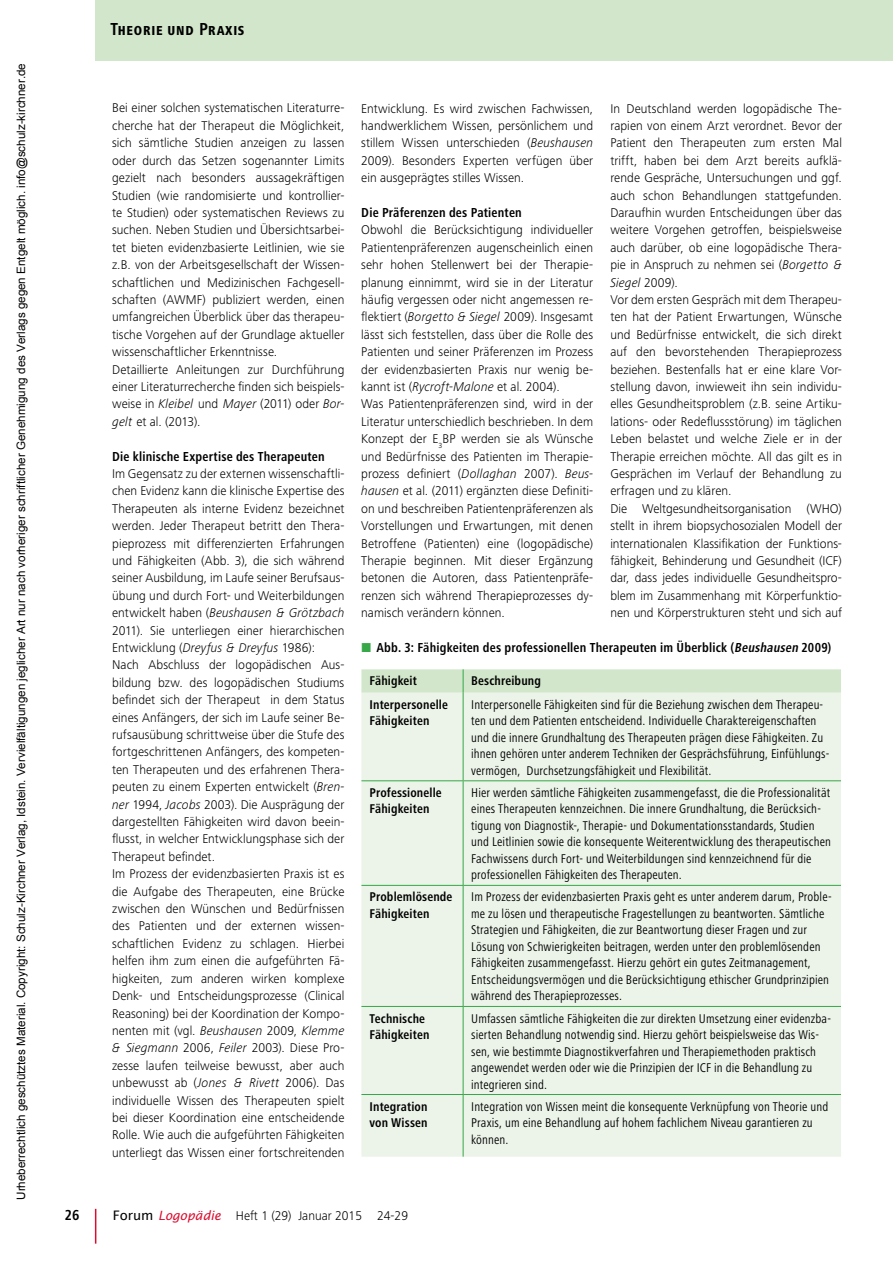
<style>
.page{position:relative;width:893px;height:1263px;background:#fff}
.page>*{position:absolute;margin:0;border:0;box-sizing:border-box;transform-origin:0 0}
.t1{font:700 condensed 15px "Frutiger Next LT";color:#000}
.t2{font:700 condensed 13.5px "Frutiger Next LT";letter-spacing:.015em;color:#000}
.t3{font:800 condensed 13.5px "Frutiger Next LT";letter-spacing:.055em;color:#000}
.t4{font:300 13.2px/17.4px "Frutiger Next LT";letter-spacing:.005em;color:#000}
.t5{font:condensed 13.2px/16.5px "Frutiger Next LT";letter-spacing:.01em;color:#000}
.t6{font:700 condensed 13.2px/16.5px "Frutiger Next LT";letter-spacing:.01em;color:#000}
.t7{font:11.55px "Arial";color:#000}
.s1{font-weight:700;font-size:18px}
.s2{font-style:italic}
.s3{font-family:"Lucida Sans Unicode";font-weight:400}
.s4{font-family:"Lucida Sans";font-weight:400;font-style:italic;font-size:12.75px;color:#db0c2f}
</style>
<div class="page">
<hr style="left:95px;top:1209px;width:1px;height:34px;background:#db0c2f">
<div style="left:96px;top:0;width:797px;height:61px;background:#d1e6ca"></div>
<div style="left:361px;top:693px;width:480px;height:464px;background:#ecf4e9"></div>
<svg style="left:361px;top:669px;width:480px;height:24px;background:#d1e6cb"></svg>
<hr style="left:463px;top:693px;width:1px;height:87px;background:#36a848">
<hr style="left:463px;top:781px;width:1px;height:104px;background:#36a848">
<hr style="left:463px;top:886px;width:1px;height:120px;background:#36a848">
<hr style="left:463px;top:1007px;width:1px;height:87px;background:#36a848">
<hr style="left:463px;top:1095px;width:1px;height:62px;background:#36a848">
<hr style="left:361px;top:780px;width:102px;height:1px;background:#36a848">
<hr style="left:463px;top:780px;width:378px;height:1px;background:#36a848">
<hr style="left:361px;top:885px;width:102px;height:1px;background:#36a848">
<hr style="left:463px;top:885px;width:378px;height:1px;background:#36a848">
<hr style="left:361px;top:1006px;width:102px;height:1px;background:#36a848">
<hr style="left:463px;top:1006px;width:378px;height:1px;background:#36a848">
<hr style="left:361px;top:1094px;width:102px;height:1px;background:#36a848">
<hr style="left:463px;top:1094px;width:378px;height:1px;background:#36a848">
<p class="t7" style="left:14px;top:1200px;width:1138px;rotate:-90deg">Urheberrechtlich geschütztes Material. Copyright: Schulz-Kirchner Verlag, Idstein. Vervielfältigungen jeglicher Art nur nach vorheriger schriftlicher Genehmigung des Verlags gegen Entgelt möglich. info@schulz-kirchner.de</p>
<p class="t3" style="left:111px;top:23px;width:135px"><span class="s1">T</span>HEORIE UND <span class="s1">P</span>RAXIS</p>
<p class="t4" style="left:112px;top:99px;width:234px">Bei einer solchen systematischen Literaturre&shy;cherche hat der Therapeut die Möglichkeit, sich sämtliche Studien anzeigen zu lassen oder durch das Setzen sogenannter Limits gezielt nach besonders aussagekräftigen Studien (wie randomisierte und kontrollier&shy;te Studien) oder systematischen Reviews zu suchen. Neben Studien und Übersichtsarbei&shy;tet bieten evidenzbasierte Leitlinien, wie sie z.B. von der Arbeitsgesellschaft der Wissen&shy;schaftlichen und Medizinischen Fachgesell&shy;schaften (AWMF) publiziert werden, einen umfangreichen Überblick über das therapeu&shy;tische Vorgehen auf der Grundlage aktueller wissenschaftlicher Erkenntnisse.<br>Detaillierte Anleitungen zur Durchführung einer Literaturrecherche finden sich beispiels&shy;weise in <span class="s2">Kleibel</span> und <span class="s2">Mayer</span> (2011) oder <span class="s2">Bor&shy;gelt</span> et al. (2013).</p>
<p class="t2" style="left:112px;top:448px;width:214px">Die klinische Expertise des Therapeuten</p>
<p class="t4" style="left:112px;top:465px;width:234px">Im Gegensatz zu der externen wissenschaftli&shy;chen Evidenz kann die klinische Expertise des Therapeuten als interne Evidenz bezeichnet werden. Jeder Therapeut betritt den Thera&shy;pieprozess mit differenzierten Erfahrungen und Fähigkeiten (Abb. 3), die sich während seiner Ausbildung, im Laufe seiner Berufsaus&shy;übung und durch Fort- und Weiterbildungen entwickelt haben (<span class="s2">Beushausen &amp; Grötzbach </span>2011). Sie unterliegen einer hierarchischen Entwicklung (<span class="s2">Dreyfus &amp; Dreyfus</span> 1986):<br>Nach Abschluss der logopädischen Aus&shy;bildung bzw. des logopädischen Studiums befindet sich der Therapeut in dem Status eines Anfängers, der sich im Laufe seiner Be&shy;rufsausübung schrittweise über die Stufe des fortgeschrittenen Anfängers, des kompeten&shy;ten Therapeuten und des erfahrenen Thera&shy;peuten zu einem Experten entwickelt (<span class="s2">Bren&shy;ner</span> 1994, <span class="s2">Jacobs</span> 2003). Die Ausprägung der dargestellten Fähigkeiten wird davon beein&shy;flusst, in welcher Entwicklungsphase sich der Therapeut befindet.<br>Im Prozess der evidenzbasierten Praxis ist es die Aufgabe des Therapeuten, eine Brücke zwischen den Wünschen und Bedürfnissen des Patienten und der externen wissen&shy;schaftlichen Evidenz zu schlagen. Hierbei helfen ihm zum einen die aufgeführten Fä&shy;higkeiten, zum anderen wirken komplexe Denk- und Entscheidungsprozesse (Clinical Reasoning) bei der Koordination der Kompo&shy;nenten mit (vgl. <span class="s2">Beushausen</span> 2009, <span class="s2">Klemme &amp; Siegmann</span> 2006, <span class="s2">Feiler</span> 2003). Diese Pro&shy;zesse laufen teilweise bewusst, aber auch unbewusst ab (<span class="s2">Jones &amp; Rivett</span> 2006). Das individuelle Wissen des Therapeuten spielt bei dieser Koordination eine entscheidende Rolle. Wie auch die aufgeführten Fähigkeiten unterliegt das Wissen einer fortschreitenden</p>
<p class="t4" style="left:361px;top:100px;width:233px;text-align:justify">Entwicklung. Es wird zwischen Fachwissen, handwerklichem Wissen, persönlichem und stillem Wissen unterschieden (<span class="s2">Beushausen </span>2009). Besonders Experten verfügen über ein ausgeprägtes stilles Wissen.</p>
<p class="t2" style="left:361px;top:205px;width:162px">Die Präferenzen des Patienten</p>
<p class="t4" style="left:361px;top:221px;width:233px">Obwohl die Berücksichtigung individueller Patientenpräferenzen augenscheinlich einen sehr hohen Stellenwert bei der Therapie&shy;planung einnimmt, wird sie in der Literatur häufig vergessen oder nicht angemessen re&shy;flektiert (<span class="s2">Borgetto &amp; Siegel</span> 2009). Insgesamt lässt sich feststellen, dass über die Rolle des Patienten und seiner Präferenzen im Prozess der evidenzbasierten Praxis nur wenig be&shy;kannt ist (<span class="s2">Rycroft-Malone</span> et al. 2004).<br>Was Patientenpräferenzen sind, wird in der Literatur unterschiedlich beschrieben. In dem Konzept der E<sub>3</sub>BP werden sie als Wünsche und Bedürfnisse des Patienten im Therapie&shy;prozess definiert (<span class="s2">Dollaghan</span> 2007). <span class="s2">Beus&shy;hausen</span> et al. (2011) ergänzten diese Definiti&shy;on und beschreiben Patientenpräferenzen als Vorstellungen und Erwartungen, mit denen Betroffene (Patienten) eine (logopädische)<br>Therapie beginnen. Mit dieser Ergänzung betonen die Autoren, dass Patientenpräfe&shy;renzen sich während Therapieprozesses dy&shy;namisch verändern können.</p>
<p class="t4" style="left:610px;top:99px;width:233px">In Deutschland werden logopädische The&shy;rapien von einem Arzt verordnet. Bevor der Patient den Therapeuten zum ersten Mal trifft, haben bei dem Arzt bereits aufklä&shy;rende Gespräche, Untersuchungen und ggf. auch schon Behandlungen stattgefunden.<br>Daraufhin wurden Entscheidungen über das weitere Vorgehen getroffen, beispielsweise auch darüber, ob eine logopädische Thera&shy;pie in Anspruch zu nehmen sei (<span class="s2">Borgetto &amp; Siegel</span> 2009).<br>Vor dem ersten Gespräch mit dem Therapeu&shy;ten hat der Patient Erwartungen, Wünsche und Bedürfnisse entwickelt, die sich direkt auf den bevorstehenden Therapieprozess beziehen. Bestenfalls hat er eine klare Vor&shy;stellung davon, inwieweit ihn sein individu&shy;elles Gesundheitsproblem (z.B. seine Artiku&shy;lations- oder Redeflussstörung) im täglichen Leben belastet und welche Ziele er in der Therapie erreichen möchte. All das gilt es in Gesprächen im Verlauf der Behandlung zu erfragen und zu klären.<br>Die Weltgesundheitsorganisation (WHO) stellt in ihrem biopsychosozialen Modell der internationalen Klassifikation der Funktions&shy;fähigkeit, Behinderung und Gesundheit (ICF) dar, dass jedes individuelle Gesundheitspro&shy;blem im Zusammenhang mit Körperfunktio&shy;nen und Körperstrukturen steht und sich auf</p>
<p class="t2" style="left:376px;top:640px;width:457px">Abb. 3: Fähigkeiten des professionellen Therapeuten im Überblick (<span class="s2">Beushausen</span> 2009)</p>
<p class="t6" style="left:370px;top:673px;width:49px">Fähigkeit</p>
<p class="t6" style="left:471px;top:673px;width:71px">Beschreibung</p>
<p class="t6" style="left:370px;top:696px;width:80px">Interpersonelle<br>Fähigkeiten</p>
<p class="t5" style="left:471px;top:696px;width:360px">Interpersonelle Fähigkeiten sind für die Beziehung zwischen dem Therapeu&shy;ten und dem Patienten entscheidend. Individuelle Charaktereigenschaften und die innere Grundhaltung des Therapeuten prägen diese Fähigkeiten. Zu ihnen gehören unter anderem Techniken der Gesprächsführung, Einfühlungs&shy;vermögen, Durchsetzungsfähigkeit und Flexibilität.</p>
<p class="t6" style="left:370px;top:784px;width:74px">Professionelle<br>Fähigkeiten</p>
<p class="t5" style="left:471px;top:784px;width:361px">Hier werden sämtliche Fähigkeiten zusammengefasst, die die Professionalität eines Therapeuten kennzeichnen. Die innere Grundhaltung, die Berücksich&shy;tigung von Diagnostik-, Therapie- und Dokumentationsstandards, Studien und Leitlinien sowie die konsequente Weiterentwicklung des therapeutischen Fachwissens durch Fort- und Weiterbildungen sind kennzeichnend für die professionellen Fähigkeiten des Therapeuten.</p>
<p class="t6" style="left:370px;top:889px;width:84px">Problemlösende<br>Fähigkeiten</p>
<p class="t5" style="left:471px;top:889px;width:362px">Im Prozess der evidenzbasierten Praxis geht es unter anderem darum, Proble&shy;me zu lösen und therapeutische Fragestellungen zu beantworten. Sämtliche Strategien und Fähigkeiten, die zur Beantwortung dieser Fragen und zur Lösung von Schwierigkeiten beitragen, werden unter den problemlösenden Fähigkeiten zusammengefasst. Hierzu gehört ein gutes Zeitmanagement, Entscheidungsvermögen und die Berücksichtigung ethischer Grundprinzipien während des Therapieprozesses.</p>
<p class="t6" style="left:370px;top:1010px;width:61px">Technische<br>Fähigkeiten</p>
<p class="t5" style="left:471px;top:1010px;width:361px">Umfassen sämtliche Fähigkeiten die zur direkten Umsetzung einer evidenzba&shy;sierten Behandlung notwendig sind. Hierzu gehört beispielsweise das Wis&shy;sen, wie bestimmte Diagnostikverfahren und Therapiemethoden praktisch angewendet werden oder wie die Prinzipien der ICF in die Behandlung zu integrieren sind.</p>
<p class="t6" style="left:370px;top:1098px;width:60px">Integration von Wissen</p>
<p class="t5" style="left:471px;top:1098px;width:359px">Integration von Wissen meint die konsequente Verknüpfung von Theorie und<br>Praxis, um eine Behandlung auf hohem fachlichem Niveau garantieren zu können.</p>
<p class="t1" style="left:65px;top:1206px;width:16px">26</p>
<p class="t4" style="left:113px;top:1207px;width:297px"><span class="s3">Forum</span> <span class="s4">Logopädie</span> Heft 1 (29) Januar 2015 24-29</p>
</div>
